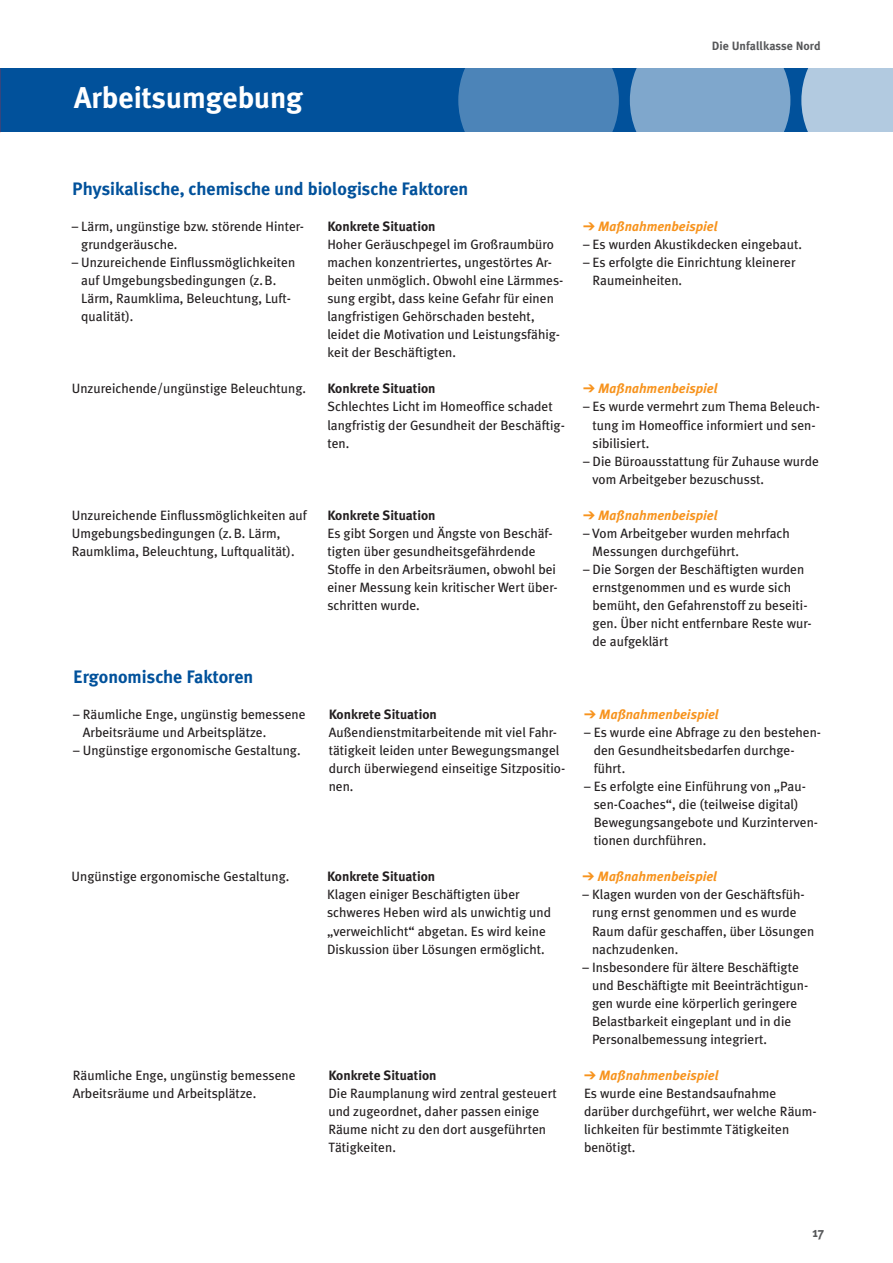
<style>
.page{position:relative;width:893px;height:1263px;background:#fff}
.page>*{position:absolute;margin:0;border:0;box-sizing:border-box;transform-origin:0 0}
.Ü_1{font:700 30px "Meta Plus";color:#fff}
.Ü_2{font:700 18px "Meta Plus";color:#01519b}
.Fließtext{font:13.5px/18.1px "Meta Plus";color:#231f20}
.Ü3_schwarz{font:700 13.5px "Meta Plus";color:#231f20}
.Ü3_schwarz-2{font:italic 700 13.5px "Meta Plus";color:#f7931d}
.t1{font:700 13.5px "Meta Plus";color:#57585a}
.t2{font:700 12px "Meta Plus";color:#57585a}
</style>
<div class="page">
<div style="left:0;top:68px;width:893px;height:64px;background:#01519b"></div>
<svg style="left:458px;top:20px;width:161px;height:161px"></svg>
<svg style="left:630px;top:20px;width:160px;height:161px"></svg>
<div style="left:801px;top:68px;width:92px;height:64px;background:#b2cae0"></div>
<h1 class="Ü_1" style="left:74px;top:81px;width:230px">Arbeitsumgebung</h1>
<p class="t2" style="left:712px;top:39px;width:110px">Die Unfallkasse Nord</p>
<h2 class="Ü_2" style="left:72px;top:178px;width:398px">Physikalische, chemische und biologische Faktoren</h2>
<p class="Fließtext" style="left:81px;top:217px;width:224px;text-indent:-10px">– Lärm, ungünstige bzw. störende Hinter&shy;grundgeräusche.</p>
<p class="Fließtext" style="left:81px;top:253px;width:216px;text-indent:-10px">– Unzureichende Einflussmöglichkeiten auf Umgebungsbedingungen (z.B.<br>Lärm, Raumklima, Beleuchtung, Luft&shy;qualität).</p>
<h3 class="Ü3_schwarz" style="left:327px;top:218px;width:110px">Konkrete Situation</h3>
<p class="Fließtext" style="left:327px;top:235px;width:238px">Hoher Geräuschpegel im Großraumbüro machen konzentriertes, ungestörtes Ar&shy;beiten unmöglich. Obwohl eine Lärmmes&shy;sung ergibt, dass keine Gefahr für einen langfristigen Gehörschaden besteht, leidet die Motivation und Leistungsfähig&shy;keit der Beschäftigten.</p>
<p class="Fließtext" style="left:72px;top:379px;width:236px">Unzureichende/ungünstige Beleuchtung.</p>
<h3 class="Ü3_schwarz" style="left:327px;top:381px;width:110px">Konkrete Situation</h3>
<p class="Fließtext" style="left:327px;top:397px;width:239px">Schlechtes Licht im Homeoffice schadet langfristig der Gesundheit der Beschäftig&shy;ten.</p>
<p class="Fließtext" style="left:72px;top:506px;width:237px">Unzureichende Einflussmöglichkeiten auf<br>Umgebungsbedingungen (z.B. Lärm,<br>Raumklima, Beleuchtung, Luftqualität).</p>
<h3 class="Ü3_schwarz" style="left:327px;top:507px;width:110px">Konkrete Situation</h3>
<p class="Fließtext" style="left:327px;top:524px;width:232px">Es gibt Sorgen und Ängste von Beschäf&shy;tigten über gesundheitsgefährdende Stoffe in den Arbeitsräumen, obwohl bei einer Messung kein kritischer Wert über&shy;schritten wurde.</p>
<h2 class="Ü_2" style="left:73px;top:666px;width:182px">Ergonomische Faktoren</h2>
<p class="Fließtext" style="left:83px;top:705px;width:224px;text-indent:-10px">– Räumliche Enge, ungünstig bemessene<br>Arbeitsräume und Arbeitsplätze.</p>
<p class="Fließtext" style="left:73px;top:741px;width:229px">– Ungünstige ergonomische Gestaltung.</p>
<h3 class="Ü3_schwarz" style="left:329px;top:706px;width:110px">Konkrete Situation</h3>
<p class="Fließtext" style="left:329px;top:723px;width:238px">Außendienstmitarbeitende mit viel Fahr&shy;tätigkeit leiden unter Bewegungsmangel durch überwiegend einseitige Sitzpositio&shy;nen.</p>
<p class="Fließtext" style="left:72px;top:867px;width:219px">Ungünstige ergonomische Gestaltung.</p>
<h3 class="Ü3_schwarz" style="left:327px;top:869px;width:110px">Konkrete Situation</h3>
<p class="Fließtext" style="left:327px;top:885px;width:226px">Klagen einiger Beschäftigten über schweres Heben wird als unwichtig und „verweichlicht“ abgetan. Es wird keine Diskussion über Lösungen ermöglicht.</p>
<p class="Fließtext" style="left:73px;top:1066px;width:224px">Räumliche Enge, ungünstig bemessene<br>Arbeitsräume und Arbeitsplätze.</p>
<h3 class="Ü3_schwarz" style="left:328px;top:1067px;width:110px">Konkrete Situation</h3>
<p class="Fließtext" style="left:328px;top:1084px;width:230px">Die Raumplanung wird zentral gesteuert und zugeordnet, daher passen einige<br>Räume nicht zu den dort ausgeführten<br>Tätigkeiten.</p>
<h3 class="Ü3_schwarz-2" style="left:598px;top:218px;width:121px">Maßnahmenbeispiel</h3>
<p class="Fließtext" style="left:583px;top:235px;width:220px">– Es wurden Akustikdecken eingebaut.</p>
<p class="Fließtext" style="left:593px;top:253px;width:205px;text-indent:-10px">– Es erfolgte die Einrichtung kleinerer<br>Raumeinheiten.</p>
<h3 class="Ü3_schwarz-2" style="left:598px;top:381px;width:121px">Maßnahmenbeispiel</h3>
<p class="Fließtext" style="left:593px;top:397px;width:229px;text-indent:-10px">– Es wurde vermehrt zum Thema Beleuch&shy;tung im Homeoffice informiert und sen&shy;sibilisiert.</p>
<p class="Fließtext" style="left:593px;top:452px;width:228px;text-indent:-10px">– Die Büroausstattung für Zuhause wurde vom Arbeitgeber bezuschusst.</p>
<h3 class="Ü3_schwarz-2" style="left:598px;top:507px;width:121px">Maßnahmenbeispiel</h3>
<p class="Fließtext" style="left:592px;top:524px;width:199px;text-indent:-9px">– Vom Arbeitgeber wurden mehrfach<br>Messungen durchgeführt.</p>
<p class="Fließtext" style="left:593px;top:560px;width:221px;text-indent:-10px">– Die Sorgen der Beschäftigten wurden ernstgenommen und es wurde sich bemüht, den Gefahrenstoff zu beseiti&shy;gen. Über nicht entfernbare Reste wur&shy;de aufgeklärt</p>
<h3 class="Ü3_schwarz-2" style="left:599px;top:706px;width:121px">Maßnahmenbeispiel</h3>
<p class="Fließtext" style="left:594px;top:723px;width:229px;text-indent:-10px">– Es wurde eine Abfrage zu den bestehen&shy;den Gesundheitsbedarfen durchge&shy;führt.</p>
<p class="Fließtext" style="left:594px;top:777px;width:226px;text-indent:-10px">– Es erfolgte eine Einführung von „Pau&shy;sen-Coaches“, die (teilweise digital)<br>Bewegungsangebote und Kurzinterven&shy;tionen durchführen.</p>
<h3 class="Ü3_schwarz-2" style="left:598px;top:869px;width:121px">Maßnahmenbeispiel</h3>
<p class="Fließtext" style="left:592px;top:885px;width:224px;text-indent:-10px">– Klagen wurden von der Geschäftsfüh&shy;rung ernst genommen und es wurde<br>Raum dafür geschaffen, über Lösungen nachzudenken.</p>
<p class="Fließtext" style="left:592px;top:958px;width:218px;text-indent:-10px">– Insbesondere für ältere Beschäftigte und Beschäftigte mit Beeinträchtigun&shy;gen wurde eine körperlich geringere Belastbarkeit eingeplant und in die Personalbemessung integriert.</p>
<h3 class="Ü3_schwarz-2" style="left:599px;top:1068px;width:121px">Maßnahmenbeispiel</h3>
<p class="Fließtext" style="left:584px;top:1084px;width:234px">Es wurde eine Bestandsaufnahme darüber durchgeführt, wer welche Räum&shy;lichkeiten für bestimmte Tätigkeiten benötigt.</p>
<p class="t1" style="left:813px;top:1225px;width:13px">17</p>
</div>
